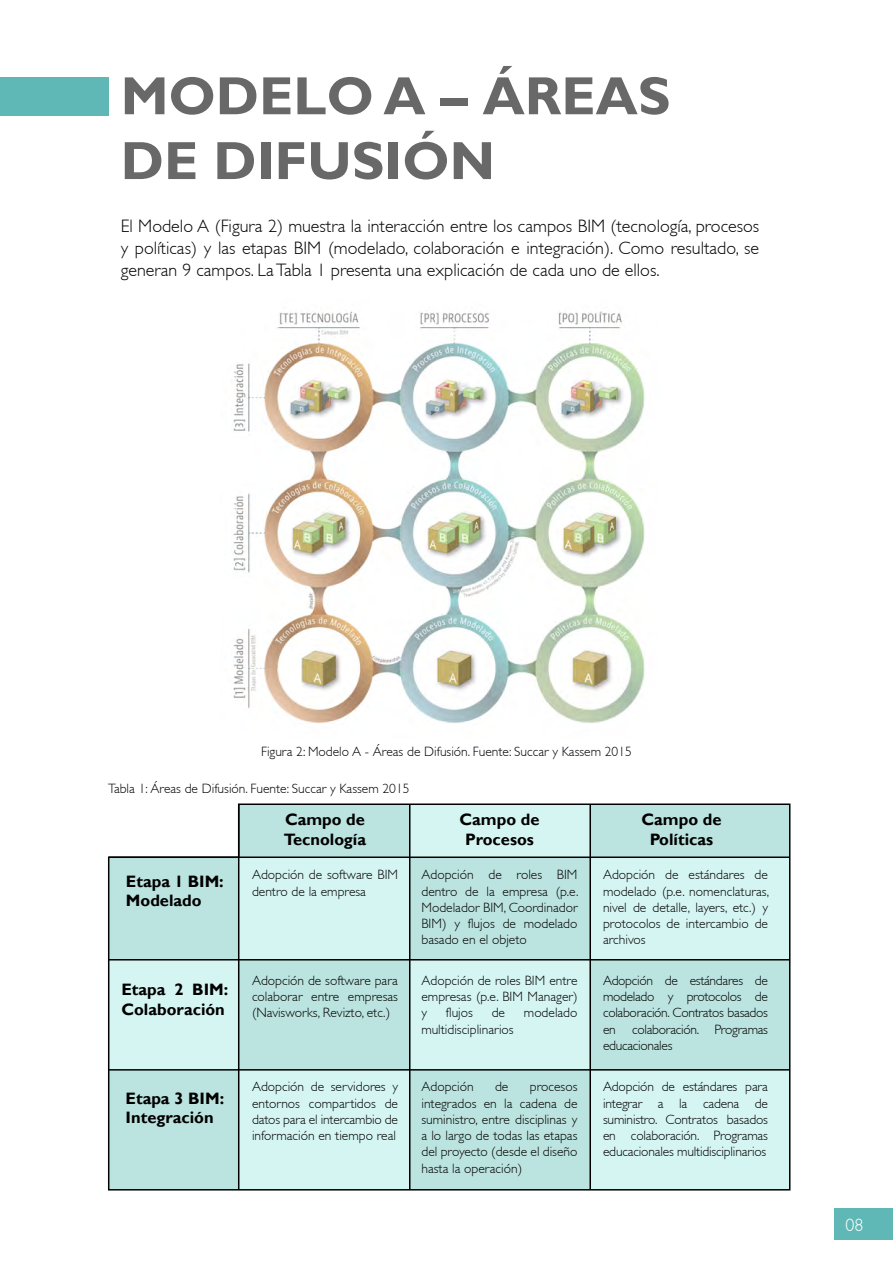
<style>
.page{position:relative;width:893px;height:1263px;background:#fff}
.page>*{position:absolute;margin:0;border:0;box-sizing:border-box;transform-origin:0 0}
.t1{font:700 54px/64.8px "Gill Sans";color:#686868}
.t2{font:300 18px/21.6px "Gill Sans";color:#000;text-align:justify}
.t3{font:300 18px "Gill Sans";color:#fff}
.t4{font:700 16.5px/19.8px "Gill Sans";color:#000}
.t5{font:300 13.5px/16.2px "Gill Sans";color:#000;text-align:justify}
</style>
<div class="page">
<div style="left:0;top:77px;width:109px;height:39px;background:#60b8b6"></div>
<img style="left:233px;top:311px;width:412px;height:413px">
<svg style="left:108px;top:803px;width:683px;height:388px;background:#c6e8e5"></svg>
<hr style="left:238px;top:804px;width:1px;height:385px;background:#000">
<hr style="left:409px;top:804px;width:1px;height:385px;background:#000">
<hr style="left:589px;top:804px;width:2px;height:385px;background:#000">
<hr style="left:109px;top:856px;width:681px;height:2px;background:#000">
<hr style="left:109px;top:959px;width:681px;height:1px;background:#000">
<hr style="left:109px;top:1069px;width:681px;height:1px;background:#000">
<div style="left:834px;top:1209px;width:59px;height:31px;background:#60b8b6"></div>
<h1 class="t1" style="left:121px;top:65px;width:551px">MODELO A – ÁREAS<br>DE DIFUSIÓN</h1>
<p class="t2" style="left:121px;top:216px;width:640px">El Modelo A (Figura 2) muestra la interacción entre los campos BIM (tecnología, procesos y políticas) y las etapas BIM (modelado, colaboración e integración). Como resultado, se generan 9 campos. La Tabla 1 presenta una explicación de cada uno de ellos.</p>
<p class="t5" style="left:261px;top:743px;width:372px">Figura 2: Modelo A - Áreas de Difusión. Fuente: Succar y Kassem 2015</p>
<p class="t5" style="left:108px;top:781px;width:303px">Tabla 1: Áreas de Difusión. Fuente: Succar y Kassem 2015</p>
<p class="t4" style="left:126px;top:871px;width:99px">Etapa 1 BIM:<br>Modelado</p>
<p class="t4" style="left:121px;top:980px;width:108px">Etapa 2 BIM:<br>Colaboración</p>
<p class="t4" style="left:126px;top:1088px;width:100px">Etapa 3 BIM:<br>Integración</p>
<p class="t4" style="left:284px;top:810px;width:84px">Campo de<br>Tecnología</p>
<p class="t5" style="left:252px;top:867px;width:148px">Adopción de software BIM dentro de la empresa</p>
<p class="t4" style="left:459px;top:810px;width:82px;text-align:center">Campo de<br>Procesos</p>
<p class="t4" style="left:641px;top:810px;width:82px;text-align:center">Campo de<br>Políticas</p>
<p class="t5" style="left:421px;top:867px;width:159px">Adopción de roles BIM dentro de la empresa (p.e.<br>Modelador BIM, Coordinador BIM) y flujos de modelado basado en el objeto</p>
<p class="t5" style="left:603px;top:867px;width:168px">Adopción de estándares de modelado (p.e. nomenclaturas, nivel de detalle, layers, etc.) y protocolos de intercambio de archivos</p>
<p class="t5" style="left:252px;top:972px;width:148px">Adopción de software para colaborar entre empresas (Navisworks, Revizto, etc.)</p>
<p class="t5" style="left:421px;top:972px;width:158px">Adopción de roles BIM entre empresas (p.e. BIM Manager) y</p>
<p class="t5" style="left:446px;top:1005px;width:29px">flujos</p>
<p class="t5" style="left:492px;top:1005px;width:15px">de</p>
<p class="t5" style="left:524px;top:1005px;width:55px">modelado</p>
<p class="t5" style="left:421px;top:1021px;width:94px">multidisciplinarios</p>
<p class="t5" style="left:603px;top:972px;width:167px">Adopción de estándares de modelado y protocolos de colaboración. Contratos basados en colaboración. Programas educacionales</p>
<p class="t5" style="left:252px;top:1079px;width:148px">Adopción de servidores y entornos compartidos de datos para el intercambio de información en tiempo real</p>
<p class="t5" style="left:421px;top:1079px;width:54px">Adopción</p>
<p class="t5" style="left:495px;top:1079px;width:15px">de</p>
<p class="t5" style="left:421px;top:1079px;width:158px;text-indent:108px">procesos integrados en la cadena de suministro, entre disciplinas y a lo largo de todas las etapas del proyecto (desde el diseño hasta la operación)</p>
<p class="t5" style="left:603px;top:1079px;width:167px">Adopción de estándares para integrar a la cadena de suministro. Contratos basados en colaboración. Programas educacionales multidisciplinarios</p>
<h2 class="t3" style="left:845px;top:1215px;width:19px">08</h2>
</div>
